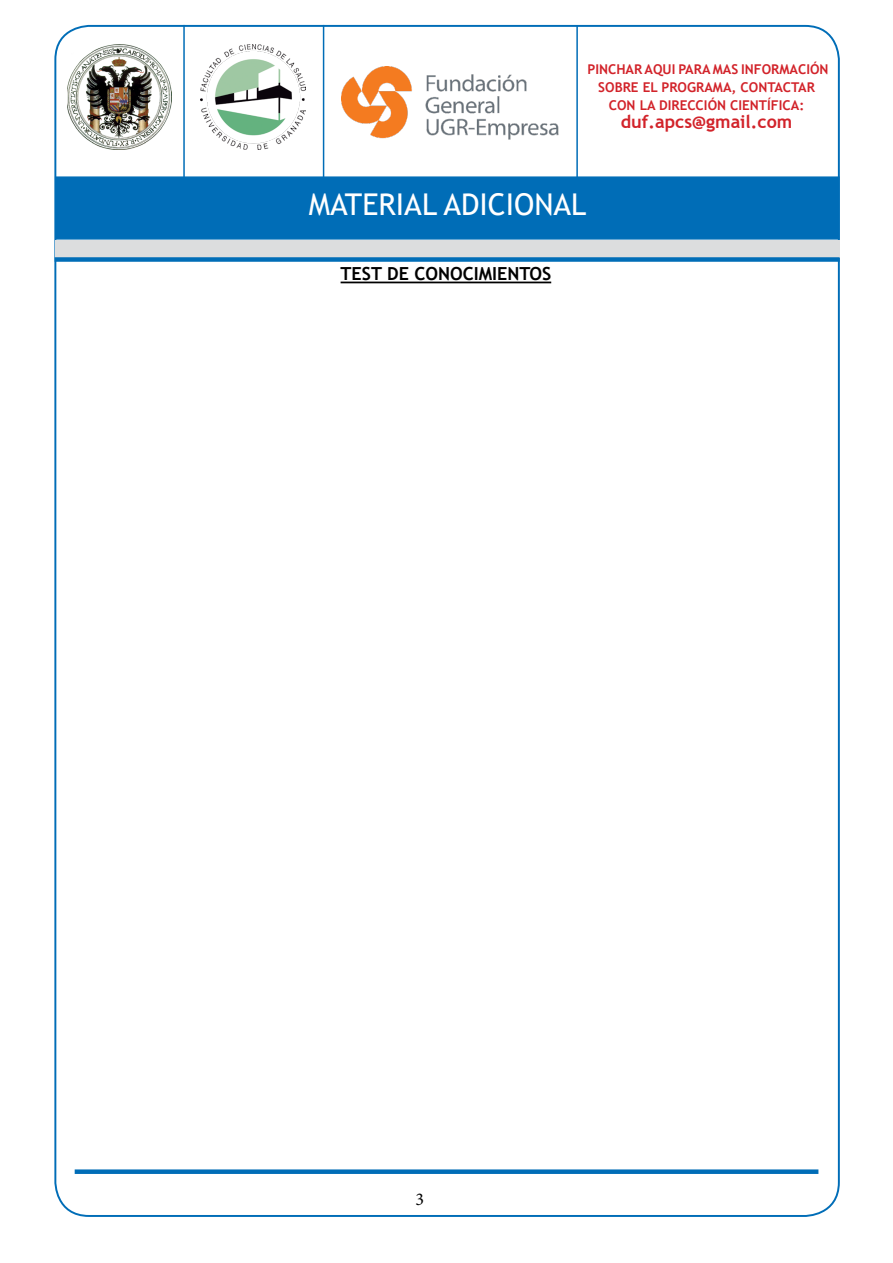
<style>
.page{position:relative;width:893px;height:1263px;background:#fff}
.page>*{position:absolute;margin:0;border:0;box-sizing:border-box;transform-origin:0 0}
.t1{font:30px "Trebuchet MS";color:#fff}
.t2{font:700 18px "Trebuchet MS";color:#000}
.t3{font:700 18px "Trebuchet MS";color:#d2232a}
.t4{font:18px "Minion Pro";color:#000}
.t5{font:700 13.5px/18px "Trebuchet MS";color:#d2232a;text-align:center}
</style>
<div class="page">
<div style="left:75px;top:1169px;width:743px;height:5px;background:#006db7"></div>
<div style="left:55px;top:176px;width:785px;height:64px;background:#006db7;border:2px solid #006db7"></div>
<img style="left:342px;top:67px;width:217px;height:73px">
<img style="left:201px;top:44px;width:104px;height:105px">
<img style="left:67px;top:44px;width:104px;height:105px">
<hr style="left:183px;top:25px;width:2px;height:157px;background:#006db7">
<hr style="left:323px;top:25px;width:1px;height:159px;background:#006db7">
<hr style="left:576px;top:25px;width:2px;height:155px;background:#006db7">
<div style="left:55px;top:240px;width:785px;height:18px;background:#dcddde"></div>
<hr style="left:341px;top:282px;width:210px;height:1px;background:#000">
<div style="left:55px;top:257px;width:785px;height:5px;background:#006db7"></div>
<p class="t5" style="left:587px;top:60px;width:243px">PINCHAR AQUI PARA MAS INFORMACIÓN<br>SOBRE EL PROGRAMA, CONTACTAR<br>CON LA DIRECCIÓN CIENTÍFICA:</p>
<h2 class="t3" style="left:621px;top:110px;width:173px">duf.apcs@gmail.com</h2>
<h1 class="t1" style="left:309px;top:185px;width:279px">MATERIAL ADICIONAL</h1>
<h2 class="t2" style="left:341px;top:262px;width:212px">TEST DE CONOCIMIENTOS</h2>
<h2 class="t4" style="left:416px;top:1187px;width:10px">3</h2>
</div>
